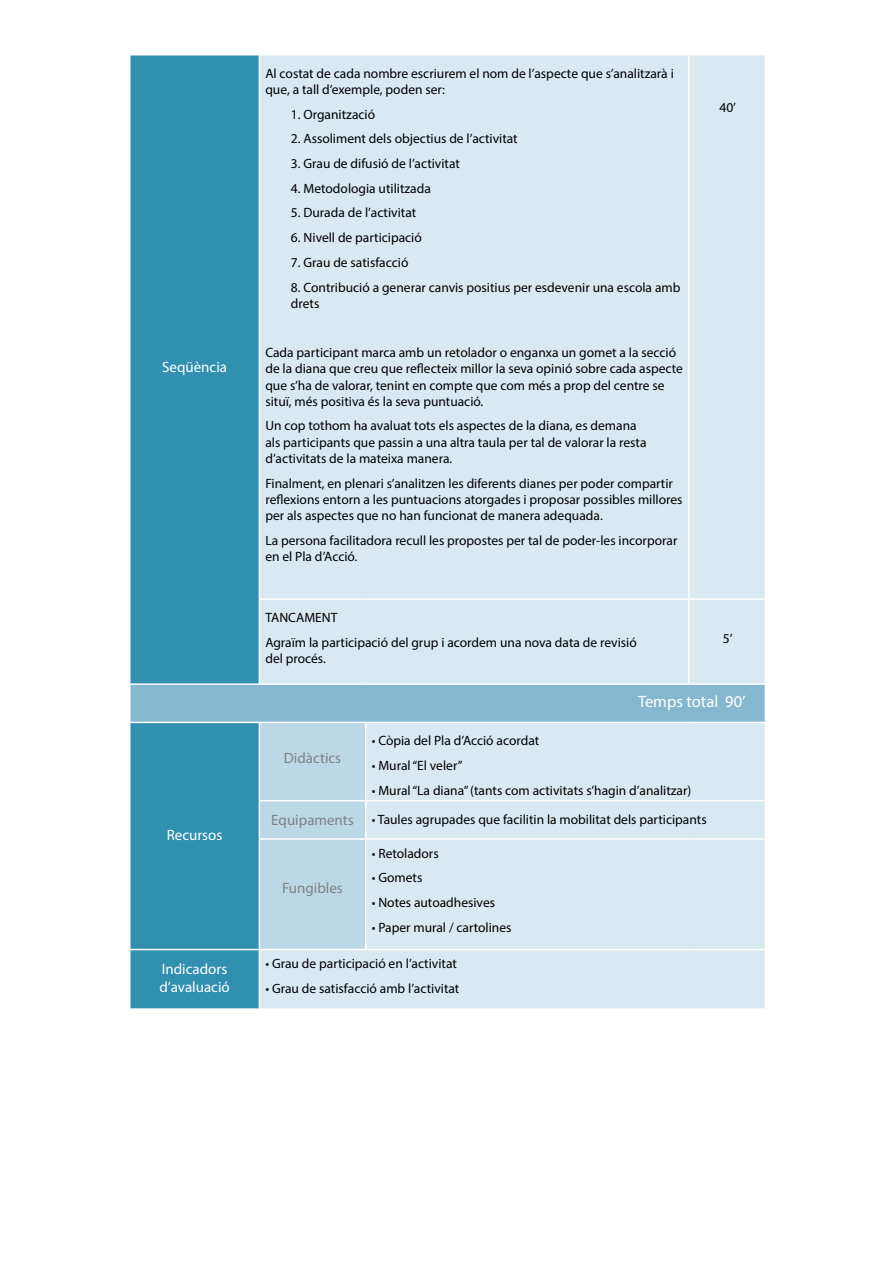
<style>
.page{position:relative;width:893px;height:1263px;background:#fff}
.page>*{position:absolute;margin:0;border:0;box-sizing:border-box;transform-origin:0 0}
.t1{font:16.5px "Myriad Pro";color:#fff}
.t2{font:15px/18px "Myriad Pro";color:#fff}
.t3{font:15px "Myriad Pro";color:#808285}
.t4{font:13.5px/16.2px "Myriad Pro";color:#000}
.s1{font-size:15px;color:#808285}
</style>
<div class="page">
<div style="left:130px;top:56px;width:129px;height:952px;background:#318fb0"></div>
<div style="left:260px;top:56px;width:505px;height:952px;background:#d9e9f1"></div>
<div style="left:130px;top:684px;width:635px;height:38px;background:#85b8d0"></div>
<div style="left:260px;top:723px;width:105px;height:226px;background:#bcd7e6"></div>
<hr style="left:688px;top:55px;width:2px;height:543px;background:#fff">
<hr style="left:259px;top:598px;width:107px;height:2px;background:#fff">
<hr style="left:366px;top:598px;width:323px;height:2px;background:#fff">
<hr style="left:689px;top:598px;width:77px;height:2px;background:#fff">
<hr style="left:688px;top:600px;width:2px;height:83px;background:#fff">
<hr style="left:129px;top:683px;width:130px;height:2px;background:#fff">
<hr style="left:259px;top:683px;width:107px;height:2px;background:#fff">
<hr style="left:366px;top:683px;width:323px;height:2px;background:#fff">
<hr style="left:689px;top:683px;width:77px;height:2px;background:#fff">
<hr style="left:129px;top:722px;width:130px;height:1px;background:#fff">
<hr style="left:259px;top:722px;width:107px;height:1px;background:#fff">
<hr style="left:366px;top:722px;width:323px;height:1px;background:#fff">
<hr style="left:365px;top:723px;width:1px;height:77px;background:#fff">
<hr style="left:689px;top:722px;width:77px;height:1px;background:#fff">
<hr style="left:259px;top:800px;width:107px;height:1px;background:#fff">
<hr style="left:366px;top:800px;width:323px;height:1px;background:#fff">
<hr style="left:365px;top:801px;width:1px;height:37px;background:#fff">
<hr style="left:689px;top:800px;width:77px;height:1px;background:#fff">
<hr style="left:259px;top:838px;width:107px;height:2px;background:#fff">
<hr style="left:366px;top:838px;width:323px;height:2px;background:#fff">
<hr style="left:365px;top:840px;width:1px;height:109px;background:#fff">
<hr style="left:689px;top:838px;width:77px;height:2px;background:#fff">
<hr style="left:129px;top:949px;width:130px;height:1px;background:#fff">
<hr style="left:259px;top:949px;width:107px;height:1px;background:#fff">
<hr style="left:366px;top:949px;width:323px;height:1px;background:#fff">
<hr style="left:689px;top:949px;width:77px;height:1px;background:#fff">
<p class="t2" style="left:162px;top:358px;width:67px">Seqüència</p>
<p class="t2" style="left:167px;top:826px;width:57px">Recursos</p>
<p class="t4" style="left:265px;top:65px;width:410px">Al costat de cada nombre escriurem el nom de l’aspecte que s’analitzarà i que, a tall d’exemple, poden ser:</p>
<p class="t4" style="left:291px;top:106px;width:86px">1. Organització</p>
<p class="t4" style="left:291px;top:130px;width:228px">2. Assoliment dels objectius de l’activitat</p>
<p class="t4" style="left:291px;top:155px;width:171px">3. Grau de difusió de l’activitat</p>
<p class="t4" style="left:291px;top:180px;width:141px">4. Metodologia utilitzada</p>
<p class="t4" style="left:291px;top:205px;width:127px">5. Durada de l’activitat</p>
<p class="t4" style="left:291px;top:229px;width:132px">6. Nivell de participació</p>
<p class="t4" style="left:291px;top:254px;width:119px">7. Grau de satisfacció</p>
<p class="t4" style="left:291px;top:279px;width:391px">8. Contribució a generar canvis positius per esdevenir una escola amb drets</p>
<p class="t4" style="left:265px;top:344px;width:419px">Cada participant marca amb un retolador o enganxa un gomet a la secció de la diana que creu que reflecteix millor la seva opinió sobre cada aspecte que s’ha de valorar, tenint en compte que com més a prop del centre se situï, més positiva és la seva puntuació.</p>
<p class="t4" style="left:265px;top:418px;width:383px">Un cop tothom ha avaluat tots els aspectes de la diana, es demana als participants que passin a una altra taula per tal de valorar la resta d’activitats de la mateixa manera.</p>
<p class="t4" style="left:265px;top:475px;width:419px">Finalment, en plenari s’analitzen les diferents dianes per poder compartir reflexions entorn a les puntuacions atorgades i proposar possibles millores per als aspectes que no han funcionat de manera adequada.</p>
<p class="t4" style="left:265px;top:532px;width:413px">La persona facilitadora recull les propostes per tal de poder-les incorporar en el Pla d’Acció.</p>
<p class="t4" style="left:265px;top:605px;width:373px;line-height:24.8px">TANCAMENT<br>Agraïm la participació del grup i acordem una nova data de revisió</p>
<p class="t4" style="left:265px;top:650px;width:62px">del procés.</p>
<p class="t4" style="left:719px;top:99px;width:18px">40’</p>
<p class="t4" style="left:723px;top:630px;width:11px">5’</p>
<p class="t1" style="left:638px;top:691px;width:109px">Temps total 90’</p>
<p class="t4" style="left:372px;top:732px;width:169px">• Còpia del Pla d’Acció acordat</p>
<p class="t4" style="left:372px;top:757px;width:92px">• Mural “El veler”</p>
<p class="t4" style="left:271px;top:775px;width:437px;line-height:29px;text-indent:100px">• Mural “La diana” (tants com activitats s’hagin d’analitzar)<br><span class="s1">Equipaments</span> • Taules agrupades que facilitin la mobilitat dels participants</p>
<p class="t3" style="left:284px;top:749px;width:59px">Didàctics</p>
<p class="t3" style="left:282px;top:878px;width:62px">Fungibles</p>
<p class="t4" style="left:372px;top:845px;width:69px">• Retoladors</p>
<p class="t4" style="left:372px;top:869px;width:52px">• Gomets</p>
<p class="t4" style="left:372px;top:894px;width:125px">• Notes autoadhesives</p>
<p class="t4" style="left:372px;top:919px;width:141px">• Paper mural / cartolines</p>
<p class="t2" style="left:159px;top:959px;width:72px">Indicadors d’avaluació</p>
<p class="t4" style="left:265px;top:955px;width:193px">• Grau de participació en l’activitat</p>
<p class="t4" style="left:265px;top:980px;width:195px">• Grau de satisfacció amb l’activitat</p>
</div>
